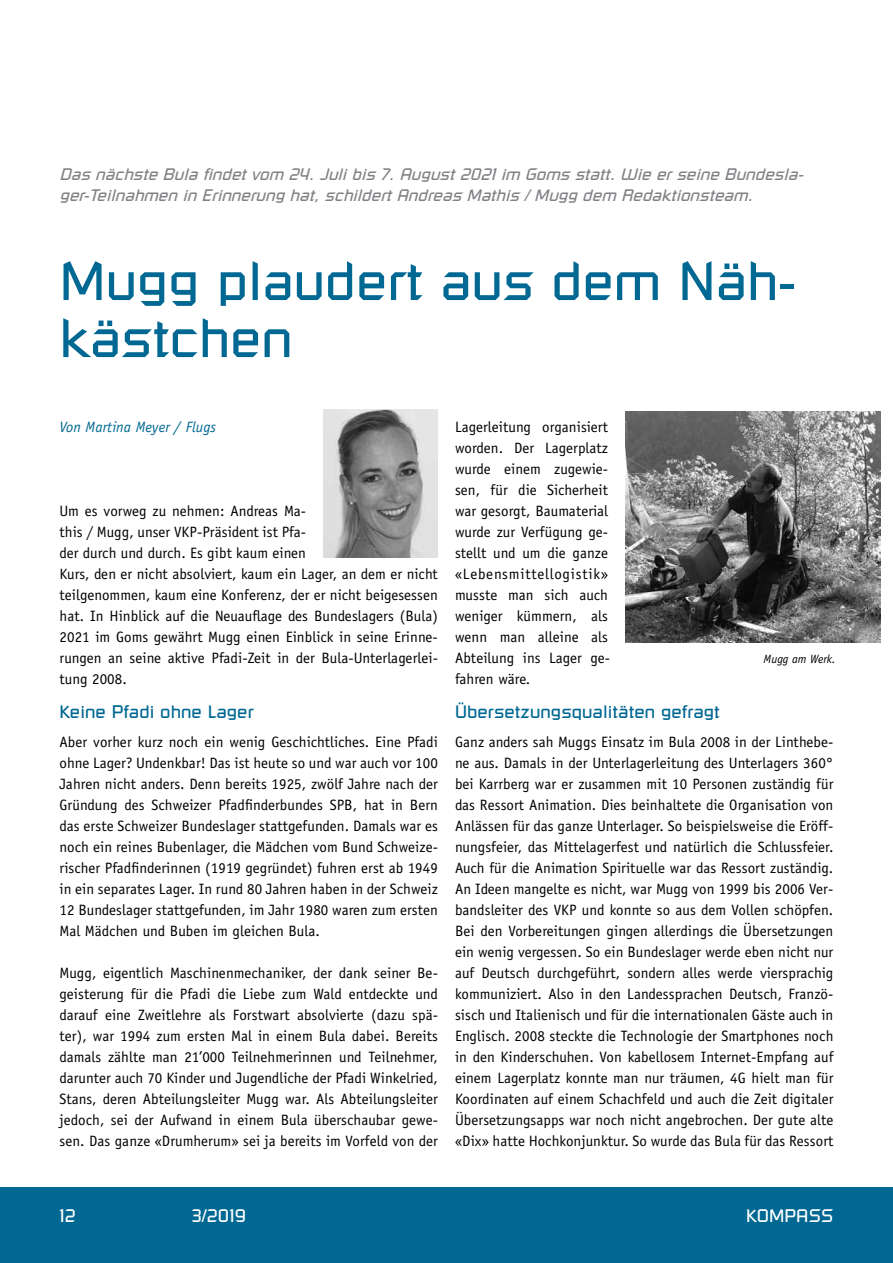
<style>
.page{position:relative;width:893px;height:1263px;background:#fff}
.page>*{position:absolute;margin:0;border:0;box-sizing:border-box;transform-origin:0 0}
.t1{font:54px/57px "Russell Square";letter-spacing:.005em;color:#006892}
.t2{font:18px "Russell Square";letter-spacing:.005em;color:#006892}
.t3{font:18px "Russell Square";letter-spacing:.005em;color:#fff}
.t4{font:italic 16.5px/21px "Russell Square";letter-spacing:.005em;color:#808285}
.t5{font:15px/21px "Officina Sans";letter-spacing:.005em;color:#000;text-align:justify}
.t6{font:italic 15px "Officina Sans";letter-spacing:.005em;color:#006892}
.t7{font:italic 12px "Officina Sans";color:#000}
</style>
<div class="page">
<div style="left:0;top:1187px;width:893px;height:76px;background:#006892"></div>
<img style="left:323px;top:410px;width:115px;height:148px">
<img style="left:625px;top:411px;width:255px;height:231px">
<p class="t4" style="left:60px;top:163px;width:745px">Das nächste Bula findet vom 24. Juli bis 7. August 2021 im Goms statt. Wie er seine Bundesla&shy;ger-Teilnahmen in Erinnerung hat, schildert Andreas Mathis / Mugg dem Redaktionsteam.</p>
<h1 class="t1" style="left:60px;top:252px;width:738px">Mugg plaudert aus dem Näh&shy;kästchen</h1>
<p class="t6" style="left:60px;top:418px;width:158px">Von Martina Meyer / Flugs</p>
<p class="t5" style="left:60px;top:500px;width:380px;text-align:left">Um es vorweg zu nehmen: Andreas Ma-<br>this / Mugg, unser VKP-Präsident ist Pfa-<br>der durch und durch. Es gibt kaum einen<br>Kurs, den er nicht absolviert, kaum ein Lager, an dem er nicht teilgenommen, kaum eine Konferenz, der er nicht beigesessen hat. In Hinblick auf die Neuauflage des Bundeslagers (Bula)<br>2021 im Goms gewährt Mugg einen Einblick in seine Erinne&shy;rungen an seine aktive Pfadi-Zeit in der Bula-Unterlagerlei&shy;tung 2008.</p>
<p class="t2" style="left:60px;top:701px;width:196px">Keine Pfadi ohne Lager</p>
<p class="t5" style="left:60px;top:731px;width:380px">Aber vorher kurz noch ein wenig Geschichtliches. Eine Pfadi ohne Lager? Undenkbar! Das ist heute so und war auch vor 100<br>Jahren nicht anders. Denn bereits 1925, zwölf Jahre nach der Gründung des Schweizer Pfadfinderbundes SPB, hat in Bern das erste Schweizer Bundeslager stattgefunden. Damals war es noch ein reines Bubenlager, die Mädchen vom Bund Schweize&shy;rischer Pfadfinderinnen (1919 gegründet) fuhren erst ab 1949 in ein separates Lager. In rund 80 Jahren haben in der Schweiz 12 Bundeslager stattgefunden, im Jahr 1980 waren zum ersten Mal Mädchen und Buben im gleichen Bula.</p>
<p class="t5" style="left:60px;top:962px;width:380px">Mugg, eigentlich Maschinenmechaniker, der dank seiner Be&shy;geisterung für die Pfadi die Liebe zum Wald entdeckte und darauf eine Zweitlehre als Forstwart absolvierte (dazu spä&shy;ter), war 1994 zum ersten Mal in einem Bula dabei. Bereits damals zählte man 21’000 Teilnehmerinnen und Teilnehmer, darunter auch 70 Kinder und Jugendliche der Pfadi Winkelried, Stans, deren Abteilungsleiter Mugg war. Als Abteilungsleiter jedoch, sei der Aufwand in einem Bula überschaubar gewe&shy;sen. Das ganze «Drumherum» sei ja bereits im Vorfeld von der</p>
<p class="t5" style="left:455px;top:416px;width:157px;text-align:left">Lagerleitung organisiert worden. Der Lagerplatz wurde einem zugewie&shy;sen, für die Sicherheit war gesorgt, Baumaterial wurde zur Verfügung ge&shy;stellt und um die ganze «Lebensmittellogistik» musste man sich auch weniger kümmern, als wenn man alleine als<br>Abteilung ins Lager ge&shy;fahren wäre.</p>
<p class="t2" style="left:455px;top:701px;width:266px">Übersetzungsqualitäten gefragt</p>
<p class="t5" style="left:455px;top:731px;width:380px">Ganz anders sah Muggs Einsatz im Bula 2008 in der Linthebe&shy;ne aus. Damals in der Unterlagerleitung des Unterlagers 360° bei Karrberg war er zusammen mit 10 Personen zuständig für das Ressort Animation. Dies beinhaltete die Organisation von Anlässen für das ganze Unterlager. So beispielsweise die Eröff&shy;nungsfeier, das Mittelagerfest und natürlich die Schlussfeier.<br>Auch für die Animation Spirituelle war das Ressort zuständig.<br>An Ideen mangelte es nicht, war Mugg von 1999 bis 2006 Ver&shy;bandsleiter des VKP und konnte so aus dem Vollen schöpfen.<br>Bei den Vorbereitungen gingen allerdings die Übersetzungen ein wenig vergessen. So ein Bundeslager werde eben nicht nur auf Deutsch durchgeführt, sondern alles werde viersprachig kommuniziert. Also in den Landessprachen Deutsch, Franzö&shy;sisch und Italienisch und für die internationalen Gäste auch in Englisch. 2008 steckte die Technologie der Smartphones noch in den Kinderschuhen. Von kabellosem Internet-Empfang auf einem Lagerplatz konnte man nur träumen, 4G hielt man für Koordinaten auf einem Schachfeld und auch die Zeit digitaler Übersetzungsapps war noch nicht angebrochen. Der gute alte «Dix» hatte Hochkonjunktur. So wurde das Bula für das Ressort</p>
<p class="t7" style="left:764px;top:652px;width:73px">Mugg am Werk.</p>
<p class="t3" style="left:60px;top:1204px;width:18px">12</p>
<p class="t3" style="left:191px;top:1204px;width:56px">3/2019</p>
<p class="t3" style="left:746px;top:1204px;width:89px">KOMPASS</p>
</div>
